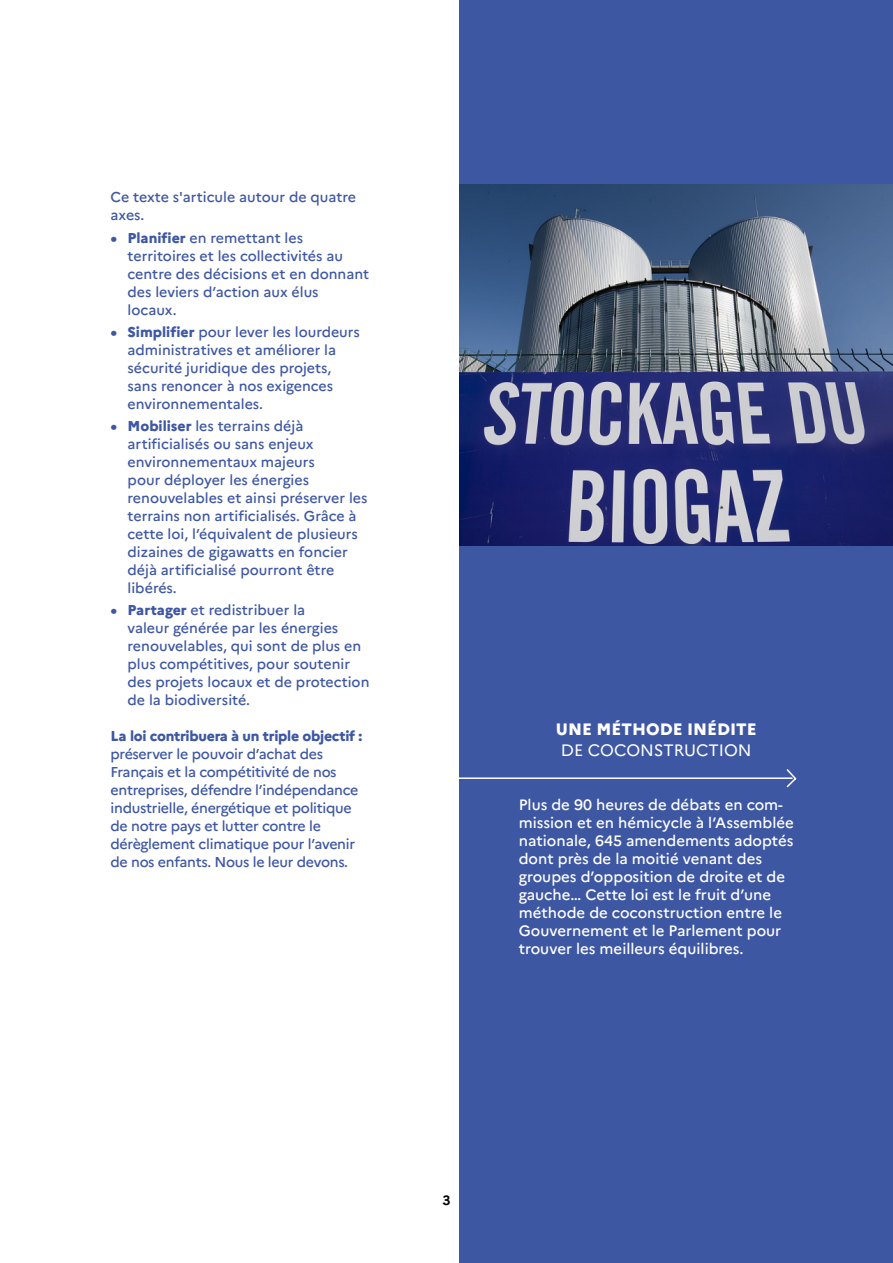
<style>
.page{position:relative;width:893px;height:1263px;background:#fff}
.page>*{position:absolute;margin:0;border:0;box-sizing:border-box;transform-origin:0 0}
.t1{font:800 16.5px "Marianne";color:#fff}
.t2{font:16.5px "Marianne";color:#fff}
.t3{font:500 15px/18px "Marianne";color:#fff}
.t4{font:500 14.25px/18px "Marianne";color:#3e57a3}
.t5{font:500 14.25px/18px "Marianne";letter-spacing:-.02em;color:#3e57a3}
.t6{font:800 14.25px "Marianne";letter-spacing:-.02em;color:#3e57a3}
.t7{font:700 13.5px "Marianne";color:#000}
.s1{font-weight:800}
</style>
<div class="page">
<div style="left:459px;top:0;width:434px;height:1263px;background:#3e57a3"></div>
<img style="left:459px;top:185px;width:434px;height:361px">
<svg style="left:786px;top:769px;width:11px;height:19px"></svg>
<hr style="left:432px;top:777px;width:360px;height:2px;background:#fff">
<p class="t4" style="left:111px;top:188px;width:247px">Ce texte s'articule autour de quatre axes.</p>
<p class="t4" style="left:128px;top:228px;width:243px;text-indent:-17px"><span class="s1">• Planifier</span> en remettant les territoires et les collectivités au centre des décisions et en donnant des leviers d’action aux élus locaux.</p>
<p class="t4" style="left:128px;top:323px;width:234px;text-indent:-17px"><span class="s1">• Simplifier</span> pour lever les lourdeurs administratives et améliorer la sécurité juridique des projets, sans renoncer à nos exigences environnementales.</p>
<p class="t4" style="left:128px;top:417px;width:241px;text-indent:-17px"><span class="s1">• Mobiliser</span> les terrains déjà artificialisés ou sans enjeux environnementaux majeurs<br>pour déployer les énergies renouvelables et ainsi préserver les terrains non artificialisés. Grâce à cette loi, l’équivalent de plusieurs dizaines de gigawatts en foncier déjà artificialisé pourront être libérés.</p>
<p class="t4" style="left:128px;top:601px;width:243px;text-indent:-17px"><span class="s1">• Partager</span> et redistribuer la<br>valeur générée par les énergies renouvelables, qui sont de plus en plus compétitives, pour soutenir des projets locaux et de protection de la biodiversité.</p>
<p class="t6" style="left:111px;top:727px;width:253px">La loi contribuera à un triple objectif :</p>
<p class="t5" style="left:111px;top:745px;width:249px">préserver le pouvoir d’achat des Français et la compétitivité de nos entreprises, défendre l’indépendance industrielle, énergétique et politique de notre pays et lutter contre le dérèglement climatique pour l’avenir de nos enfants. Nous le leur devons.</p>
<p class="t1" style="left:556px;top:719px;width:202px">UNE MÉTHODE INÉDITE</p>
<p class="t2" style="left:561px;top:740px;width:192px">DE COCONSTRUCTION</p>
<p class="t3" style="left:519px;top:796px;width:276px">Plus de 90 heures de débats en com&shy;mission et en hémicycle à l’Assemblée nationale, 645 amendements adoptés dont près de la moitié venant des groupes d’opposition de droite et de gauche… Cette loi est le fruit d’une méthode de coconstruction entre le Gouvernement et le Parlement pour trouver les meilleurs équilibres.</p>
<p class="t7" style="left:442px;top:1192px;width:10px">3</p>
</div>
